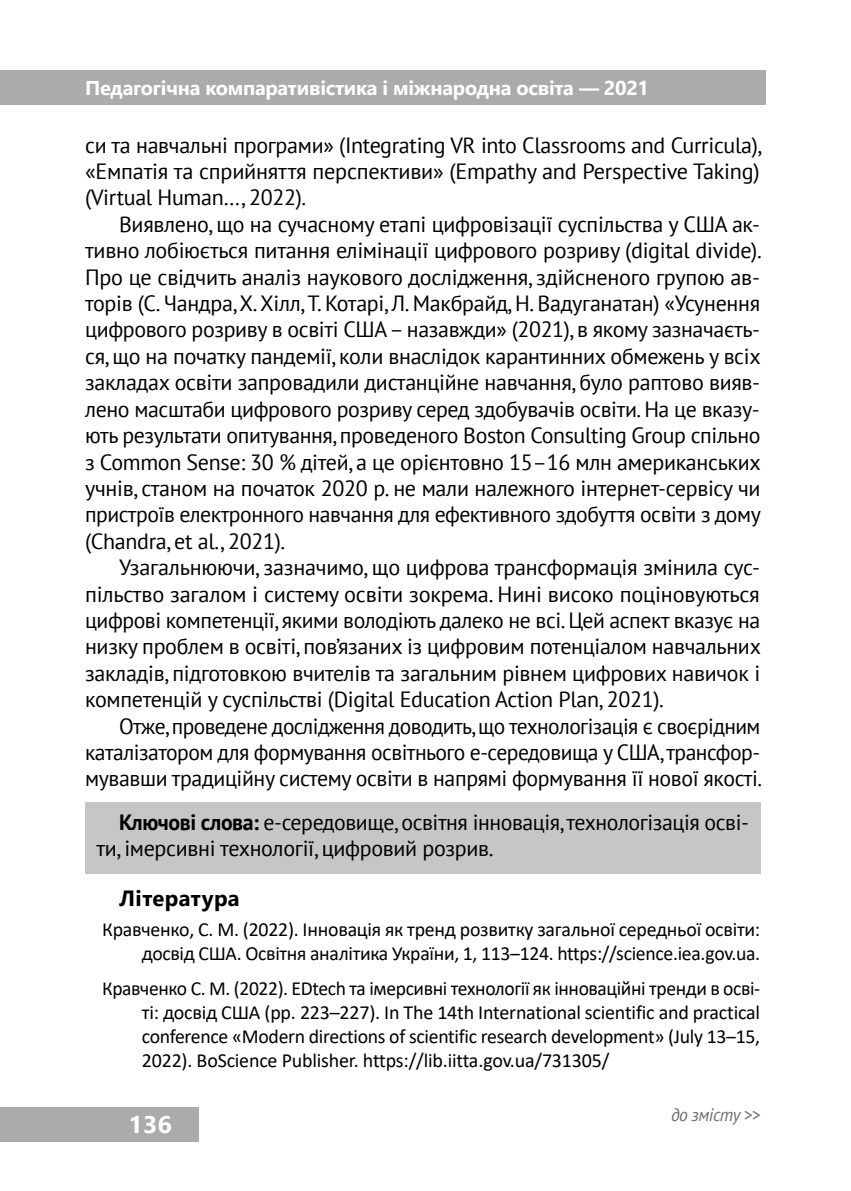
<style>
.page{position:relative;width:851px;height:1191px;background:#fff}
.page>*{position:absolute;margin:0;border:0;box-sizing:border-box;transform-origin:0 0}
.t1{font:700 24px "Segoe UI";color:#fff;scale:1.05 1}
.t2{font:22px/26.4px "PT Sans";letter-spacing:-.02em;color:#000;text-align:justify}
.t3{font:700 22px "Segoe UI";letter-spacing:.02em;color:#000}
.t4{font:20px/24px "Calibri";letter-spacing:-.015em;color:#000;text-align:right}
.t5{font:700 20px "Segoe UI";letter-spacing:-.015em;color:#fff}
.t6{font:italic 18px "PT Sans";letter-spacing:-.025em;color:#706f6f}
.s1{font-weight:700}
</style>
<div class="page">
<div style="left:0;top:71px;width:765px;height:34px;background:#ababab"></div>
<div style="left:0;top:1107px;width:198px;height:34px;background:#ababab"></div>
<div style="left:85px;top:802px;width:675px;height:71px;background:#c6c6c6"></div>
<p class="t5" style="left:85px;top:69px;width:565px">Педагогічна компаративістика і міжнародна освіта — 2021</p>
<p class="t2" style="left:85px;top:131px;width:678px">си та навчальні програми» (Integrating VR into Classrooms and Curricula), «Емпатія та сприйняття перспективи» (Empathy and Perspective Taking) (Virtual Human…, 2022).</p>
<p class="t2" style="left:85px;top:210px;width:678px;text-indent:34px">Виявлено, що на сучасному етапі цифровізації суспільства у США ак&shy;тивно лобіюється питання елімінації цифрового розриву (digital divide).<br>Про це свідчить аналіз наукового дослідження, здійсненого групою ав&shy;торів (С. Чандра, Х. Хілл, Т. Котарі, Л. Макбрайд, Н. Вадуганатан) «Усунення цифрового розриву в освіті США – назавжди» (2021), в якому зазначаєть&shy;ся, що на початку пандемії, коли внаслідок карантинних обмежень у всіх закладах освіти запровадили дистанційне навчання, було раптово вияв&shy;лено масштаби цифрового розриву серед здобувачів освіти. На це вказу&shy;ють результати опитування, проведеного Boston Consulting Group спільно з Common Sense: 30 % дітей, а це орієнтовно 15–16 млн американських учнів, станом на початок 2020 р. не мали належного інтернет-сервісу чи пристроїв електронного навчання для ефективного здобуття освіти з дому (Chandra, et al., 2021).</p>
<p class="t2" style="left:85px;top:554px;width:677px;text-indent:34px">Узагальнюючи, зазначимо, що цифрова трансформація змінила сус&shy;пільство загалом і систему освіти зокрема. Нині високо поціновуються цифрові компетенції, якими володіють далеко не всі. Цей аспект вказує на низку проблем в освіті, пов’язаних із цифровим потенціалом навчальних закладів, підготовкою вчителів та загальним рівнем цифрових навичок і компетенцій у суспільстві (Digital Education Action Plan, 2021).</p>
<p class="t2" style="left:85px;top:712px;width:678px;text-indent:34px">Отже, проведене дослідження доводить, що технологізація є своєрідним каталізатором для формування освітнього е-середовища у США, трансфор&shy;мувавши традиційну систему освіти в напрямі формування її нової якості.</p>
<p class="t2" style="left:96px;top:808px;width:654px;text-indent:23px"><span class="s1">Ключові слова:</span> е-середовище, освітня інновація, технологізація осві&shy;ти, імерсивні технології, цифровий розрив.</p>
<p class="t3" style="left:119px;top:877px;width:122px">Література</p>
<p class="t4" style="left:102px;top:917px;width:659px">Кравченко, С. М. (2022). Інновація як тренд розвитку загальної середньої освіти: досвід США. Освітня аналітика України, 1, 113–124. https://science.iea.gov.ua.</p>
<p class="t4" style="left:142px;top:976px;width:619px;text-align:justify;text-indent:-40px">Кравченко С. М. (2022). EDtech та імерсивні технології як інноваційні тренди в осві&shy;ті: досвід США (pр. 223–227). In The 14th International scientific and practical conference «Modern directions of scientific research development» (July 13–15, 2022). BoScience Publisher. https://lib.iitta.gov.ua/731305/</p>
<p class="t6" style="left:671px;top:1103px;width:91px">до змісту &gt;&gt;</p>
<p class="t1" style="left:128px;top:1101px;width:43px">136</p>
</div>
